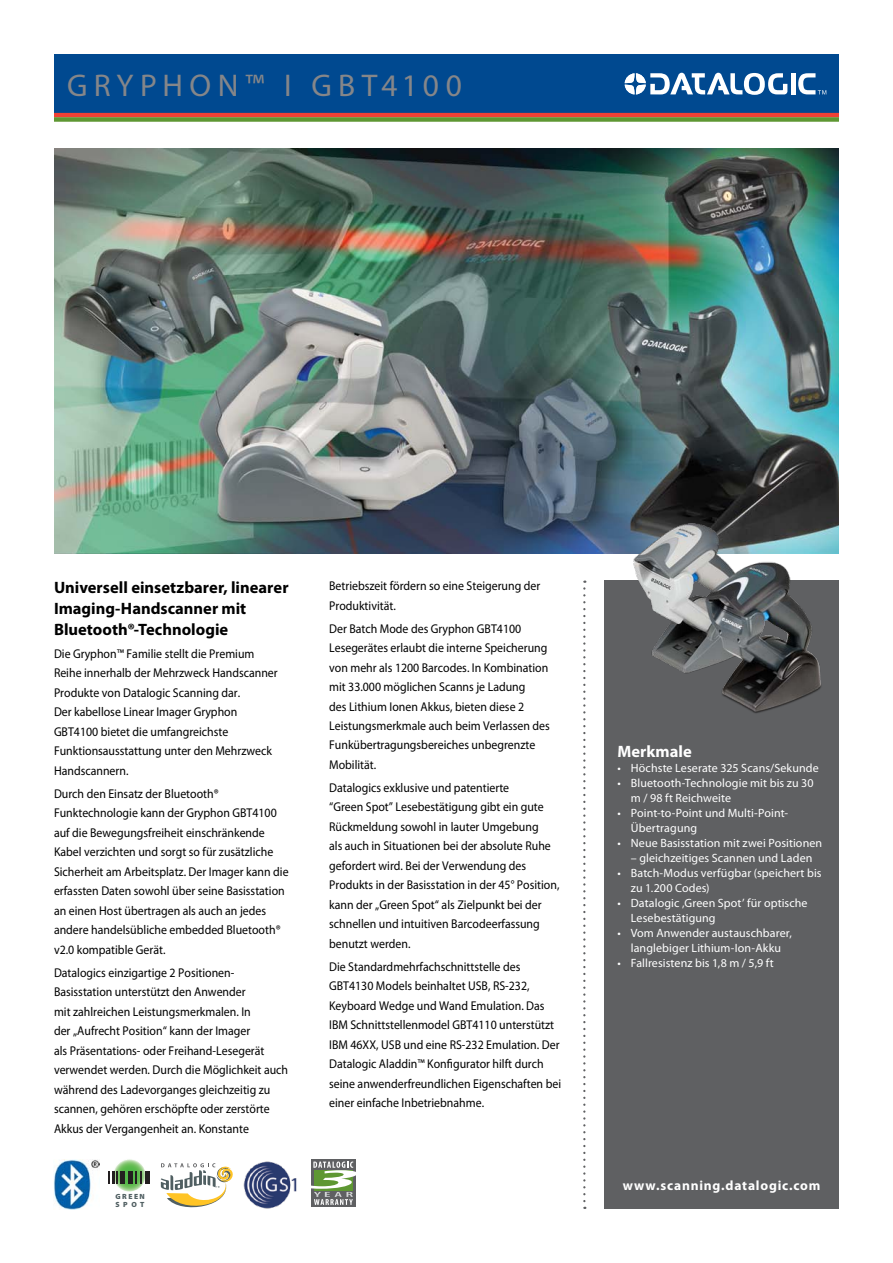
<style>
.page{position:relative;width:893px;height:1263px;background:#fff}
.page>*{position:absolute;margin:0;border:0;box-sizing:border-box;transform-origin:0 0}
.t1{font:31.5px "Myriad Pro";letter-spacing:.2em;color:#858689}
.t2{font:700 16.5px/21px "Myriad Pro";color:#000}
.t3{font:700 16.5px "Myriad Pro";color:#fff}
.t4{font:700 13.5px "Myriad Pro";letter-spacing:.06em;color:#fff}
.t5{font:12.75px/19.5px "Myriad Pro";color:#000;scale:.93 1}
.t6{font:12px/15px "Myriad Pro";letter-spacing:.01em;color:#fff}
.t7{font:900 7.5px/7.5px "Myriad Pro";letter-spacing:.2em;color:#505f62}
</style>
<div class="page">
<div style="left:604px;top:580px;width:235px;height:629px;background:#5f6062"></div>
<svg style="left:583px;top:581px;width:2px;height:628px"></svg>
<div style="left:54px;top:54px;width:785px;height:59px;background:#004990"></div>
<hr style="left:54px;top:113px;width:785px;height:4px;background:#ef4135">
<div style="left:54px;top:117px;width:785px;height:5px;background:#5e9732"></div>
<hr style="left:791px;top:73px;width:4px;height:21px;background:#fff">
<svg style="left:625px;top:73px;width:162px;height:22px"></svg>
<svg style="left:798px;top:73px;width:28px;height:21px"></svg>
<img style="left:54px;top:149px;width:785px;height:404px">
<img style="left:243px;top:1161px;width:54px;height:48px">
<svg style="left:113px;top:1159px;width:33px;height:33px"></svg>
<svg style="left:108px;top:1171px;width:10px;height:12px"></svg>
<hr style="left:121px;top:1171px;width:4px;height:12px;background:#231f20">
<div style="left:128px;top:1171px;width:5px;height:12px;background:#231f20"></div>
<svg style="left:136px;top:1171px;width:6px;height:12px"></svg>
<hr style="left:145px;top:1171px;width:4px;height:12px;background:#231f20">
<svg style="left:161px;top:1163px;width:72px;height:45px"></svg>
<div style="left:311px;top:1159px;width:44px;height:48px;background:#5f6062"></div>
<svg style="left:311px;top:1161px;width:45px;height:44px"></svg>
<img style="left:53px;top:1159px;width:46px;height:50px">
<img style="left:617px;top:510px;width:209px;height:203px">
<h1 class="t1" style="left:67px;top:66px;width:396px">gr yph on ™ I GBT4100</h1>
<p class="t2" style="left:54px;top:576px;width:236px">Universell einsetzbarer, linearer<br>Imaging-Handscanner mit<br>Bluetooth®-Technologie</p>
<p class="t5" style="left:54px;top:644px;width:242px">Die Gryphon™ Familie stellt die Premium Reihe innerhalb der Mehrzweck Handscanner Produkte von Datalogic Scanning dar.<br>Der kabellose Linear Imager Gryphon GBT4100 bietet die umfangreichste Funktionsausstattung unter den Mehrzweck Handscannern.</p>
<p class="t5" style="left:54px;top:783px;width:254px">Durch den Einsatz der Bluetooth® Funktechnologie kann der Gryphon GBT4100 auf die Bewegungsfreiheit einschränkende Kabel verzichten und sorgt so für zusätzliche Sicherheit am Arbeitsplatz. Der Imager kann die erfassten Daten sowohl über seine Basisstation an einen Host übertragen als auch an jedes andere handelsübliche embedded Bluetooth® v2.0 kompatible Gerät.</p>
<p class="t5" style="left:54px;top:962px;width:253px">Datalogics einzigartige 2 Positionen-Basisstation unterstützt den Anwender<br>mit zahlreichen Leistungsmerkmalen. In<br>der „Aufrecht Position“ kann der Imager<br>als Präsentations- oder Freihand-Lesegerät verwendet werden. Durch die Möglichkeit auch während des Ladevorganges gleichzeitig zu scannen, gehören erschöpfte oder zerstörte Akkus der Vergangenheit an. Konstante</p>
<p class="t7" style="left:116px;top:1193px;width:31px">GREEN<br>SPOT</p>
<p class="t5" style="left:329px;top:576px;width:229px">Betriebszeit fördern so eine Steigerung der<br>Produktivität.</p>
<p class="t5" style="left:329px;top:618px;width:239px">Der Batch Mode des Gryphon GBT4100<br>Lesegerätes erlaubt die interne Speicherung von mehr als 1200 Barcodes. In Kombination mit 33.000 möglichen Scanns je Ladung<br>des Lithium Ionen Akkus, bieten diese 2<br>Leistungsmerkmale auch beim Verlassen des Funkübertragungsbereiches unbegrenzte Mobilität.</p>
<p class="t5" style="left:329px;top:778px;width:249px">Datalogics exklusive und patentierte<br>“Green Spot” Lesebestätigung gibt ein gute Rückmeldung sowohl in lauter Umgebung<br>als auch in Situationen bei der absolute Ruhe gefordert wird. Bei der Verwendung des Produkts in der Basisstation in der 45° Position, kann der „Green Spot“ als Zielpunkt bei der schnellen und intuitiven Barcodeerfassung benutzt werden.</p>
<p class="t5" style="left:329px;top:956px;width:251px">Die Standardmehrfachschnittstelle des GBT4130 Models beinhaltet USB, RS-232, Keyboard Wedge und Wand Emulation. Das IBM Schnittstellenmodel GBT4110 unterstützt IBM 46XX, USB und eine RS-232 Emulation. Der Datalogic Aladdin™ Konfigurator hilft durch seine anwenderfreundlichen Eigenschaften bei einer einfache Inbetriebnahme.</p>
<p class="t3" style="left:617px;top:741px;width:76px">Merkmale</p>
<p class="t6" style="left:617px;top:760px;width:203px">• Höchste Leserate 325 Scans/Sekunde</p>
<p class="t6" style="left:631px;top:775px;width:184px;text-indent:-14px">• Bluetooth-Technologie mit bis zu 30 m / 98 ft Reichweite</p>
<p class="t6" style="left:631px;top:805px;width:159px;text-indent:-14px">• Point-to-Point und Multi-Point-<br>Übertragung</p>
<p class="t6" style="left:617px;top:835px;width:206px">• Neue Basisstation mit zwei Positionen</p>
<p class="t6" style="left:631px;top:850px;width:183px">– gleichzeitiges Scannen und Laden</p>
<p class="t6" style="left:631px;top:865px;width:192px;text-indent:-14px">• Batch-Modus verfügbar (speichert bis zu 1.200 Codes)</p>
<p class="t6" style="left:631px;top:895px;width:178px;text-indent:-14px">• Datalogic ‚Green Spot’ für optische<br>Lesebestätigung</p>
<p class="t6" style="left:617px;top:925px;width:176px;text-align:center">• Vom Anwender austauschbarer, langlebiger Lithium-Ion-Akku</p>
<p class="t6" style="left:617px;top:955px;width:158px">• Fallresistenz bis 1,8 m / 5,9 ft</p>
<p class="t4" style="left:623px;top:1177px;width:199px">www.scanning.datalogic.com</p>
</div>
